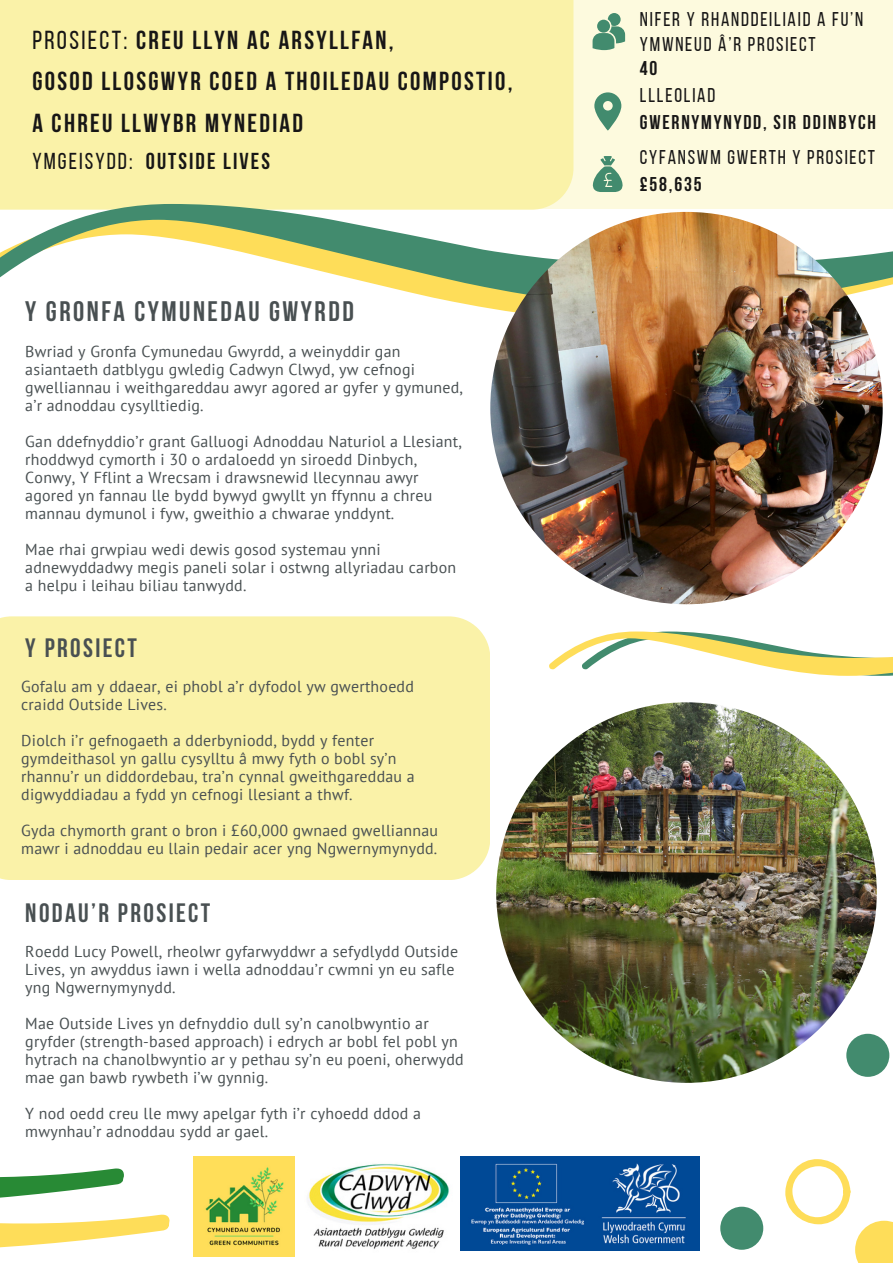
<style>
.page{position:relative;width:893px;height:1264px;background:#fff}
.page>*{position:absolute;margin:0;border:0;box-sizing:border-box;transform-origin:0 0}
.t1{font:700 28.05px "Bebas Neue";letter-spacing:.09em;color:#495052}
.t2{font:700 26.55px "Bebas Neue";letter-spacing:.09em;color:#495052}
.t3{font:700 25.95px "Bebas Neue";letter-spacing:.09em;color:#171616}
.t4{font:700 22.95px "Bebas Neue";letter-spacing:.09em;color:#171616}
.t5{font:19.8px "Bebas Neue";letter-spacing:.09em;color:#171616}
.t6{font:700 19.8px "Bebas Neue";letter-spacing:.09em;color:#171616}
.t7{font:15.9px/18px "PT Sans";letter-spacing:.015em;color:#495052}
.s1{font-weight:400}
</style>
<div class="page">
<div style="left:720px;top:1206px;width:43px;height:43px;background:#428b6e;border-radius:50%"></div>
<div style="left:846px;top:1033px;width:43px;height:43px;background:#428b6e;border-radius:50%"></div>
<svg style="left:785px;top:1159px;width:107px;height:103px"></svg>
<svg style="left:549px;top:631px;width:343px;height:45px"></svg>
<div style="left:573px;top:0;width:319px;height:204px;background:#fdfade"></div>
<div style="left:0;top:0;width:573px;height:204px;background:#faf2a8"></div>
<img style="left:496px;top:702px;width:380px;height:380px;border-radius:50%">
<svg style="left:0;top:1168px;width:170px;height:80px"></svg>
<div style="left:0;top:616px;width:490px;height:264px;background:#faf2a8"></div>
<svg style="left:0;top:204px;width:892px;height:103px"></svg>
<img style="left:490px;top:212px;width:392px;height:392px;border-radius:50%">
<svg style="left:592px;top:13px;width:33px;height:37px"></svg>
<svg style="left:594px;top:92px;width:27px;height:39px"></svg>
<svg style="left:592px;top:156px;width:30px;height:36px"></svg>
<img style="left:194px;top:1156px;width:267px;height:100px">
<img style="left:460px;top:1156px;width:239px;height:94px">
<p class="t3" style="left:32px;top:29px;width:363px"><span class="s1">PROSIECT:</span> CREU LLYN AC ARSYLLFAN,</p>
<p class="t3" style="left:32px;top:71px;width:481px">GOSOD LLOSGWYR COED A THOILEDAU COMPOSTIO,</p>
<p class="t3" style="left:32px;top:112px;width:272px">A CHREU LLWYBR MYNEDIAD</p>
<p class="t4" style="left:32px;top:152px;width:239px"><span class="s1">YMGEISYDD:</span> OUTSIDE LIVES</p>
<p class="t1" style="left:25px;top:299px;width:330px">Y GRONFA CYMUNEDAU GWYRDD</p>
<p class="t7" style="left:25px;top:342px;width:439px">Bwriad y Gronfa Cymunedau Gwyrdd, a weinyddir gan asiantaeth datblygu gwledig Cadwyn Clwyd, yw cefnogi gwelliannau i weithgareddau awyr agored ar gyfer y gymuned, a’r adnoddau cysylltiedig.</p>
<p class="t7" style="left:25px;top:432px;width:438px">Gan ddefnyddio’r grant Galluogi Adnoddau Naturiol a Llesiant, rhoddwyd cymorth i 30 o ardaloedd yn siroedd Dinbych, Conwy, Y Fflint a Wrecsam i drawsnewid llecynnau awyr agored yn fannau lle bydd bywyd gwyllt yn ffynnu a chreu mannau dymunol i fyw, gweithio a chwarae ynddynt.</p>
<p class="t7" style="left:25px;top:540px;width:432px">Mae rhai grwpiau wedi dewis gosod systemau ynni adnewyddadwy megis paneli solar i ostwng allyriadau carbon a helpu i leihau biliau tanwydd.</p>
<p class="t2" style="left:25px;top:637px;width:113px">Y PROSIECT</p>
<p class="t7" style="left:21px;top:677px;width:394px">Gofalu am y ddaear, ei phobl a’r dyfodol yw gwerthoedd craidd Outside Lives.</p>
<p class="t7" style="left:21px;top:731px;width:395px">Diolch i’r gefnogaeth a dderbyniodd, bydd y fenter gymdeithasol yn gallu cysylltu â mwy fyth o bobl sy’n rhannu’r un diddordebau, tra’n cynnal gweithgareddau a digwyddiadau a fydd yn cefnogi llesiant a thwf.</p>
<p class="t7" style="left:21px;top:820px;width:418px">Gyda chymorth grant o bron i £60,000 gwnaed gwelliannau mawr i adnoddau eu llain pedair acer yng Ngwernymynydd.</p>
<p class="t2" style="left:25px;top:902px;width:186px">NODAU’R PROSIECT</p>
<p class="t7" style="left:25px;top:941px;width:434px">Roedd Lucy Powell, rheolwr gyfarwyddwr a sefydlydd Outside<br>Lives, yn awyddus iawn i wella adnoddau’r cwmni yn eu safle yng Ngwernymynydd.</p>
<p class="t7" style="left:25px;top:1013px;width:440px">Mae Outside Lives yn defnyddio dull sy’n canolbwyntio ar gryfder (strength-based approach) i edrych ar bobl fel pobl yn hytrach na chanolbwyntio ar y pethau sy’n eu poeni, oherwydd mae gan bawb rywbeth i’w gynnig.</p>
<p class="t7" style="left:25px;top:1103px;width:397px">Y nod oedd creu lle mwy apelgar fyth i’r cyhoedd ddod a mwynhau’r adnoddau sydd ar gael.</p>
<p class="t5" style="left:640px;top:11px;width:225px">NIFER Y RHANDDEILIAID A FU’N</p>
<p class="t5" style="left:640px;top:36px;width:177px">YMWNEUD Â’R PROSIECT</p>
<p class="t6" style="left:640px;top:61px;width:19px">40</p>
<p class="t5" style="left:640px;top:87px;width:77px">LLLEOLIAD</p>
<p class="t6" style="left:640px;top:114px;width:237px">GWERNYMYNYDD, SIR DDINBYCH</p>
<p class="t5" style="left:640px;top:149px;width:236px">CYFANSWM GWERTH Y PROSIECT</p>
<p class="t6" style="left:640px;top:176px;width:63px">£58,635</p>
</div>
